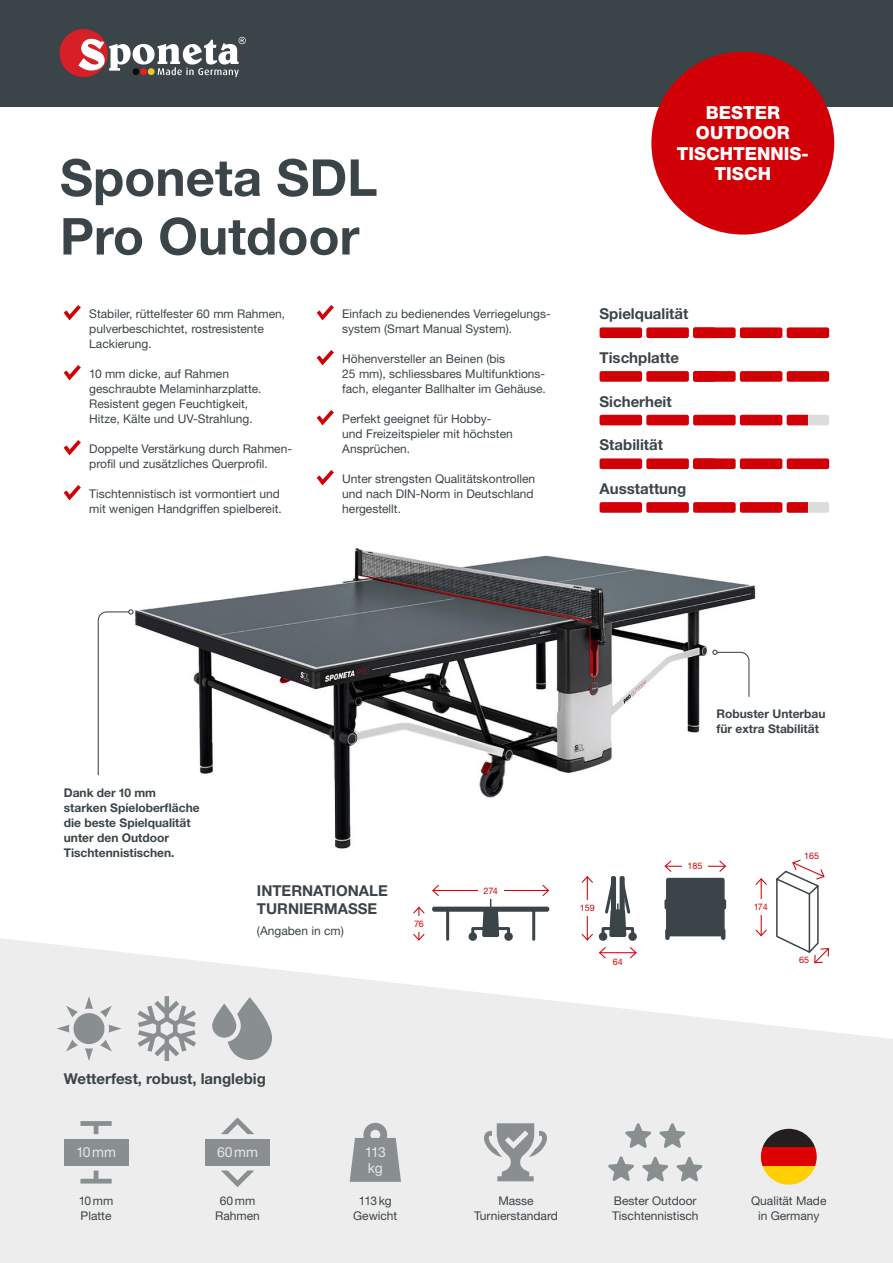
<style>
.page{position:relative;width:893px;height:1263px;background:#fff}
.page>*{position:absolute;margin:0;border:0;box-sizing:border-box;transform-origin:0 0}
.t1{font:700 51px/58.7px "Helvetica Neue LT Pro";color:#3b4448}
.t2{font:800 18px/20.2px "Helvetica Neue LT Pro";color:#fff;text-align:center}
.t3{font:700 15px/18px "Helvetica Neue LT Pro";color:#3b4448}
.t4{font:13.95px/15.8px "Helvetica Neue LT Pro";color:#e6e7e9}
.t5{font:12px/15px "Helvetica Neue LT Pro";color:#3b4448}
.t6{font:700 12px/15px "Helvetica Neue LT Pro";color:#3b4448}
.t7{font:9px "Helvetica Neue LT Pro";color:#d10007}
</style>
<div class="page">
<svg style="left:0;top:938px;width:893px;height:325px;fill:#ededed"></svg>
<img style="left:135px;top:548px;width:621px;height:318px">
<div style="left:0;top:0;width:893px;height:106px;background:#3b4448"></div>
<div style="left:60px;top:29px;width:48px;height:48px;background:#d61f26;border-radius:50%"></div>
<svg style="left:78px;top:37px;width:168px;height:40px"></svg>
<svg style="left:64px;top:305px;width:17px;height:15px"></svg>
<svg style="left:64px;top:365px;width:17px;height:15px"></svg>
<svg style="left:64px;top:440px;width:17px;height:15px"></svg>
<svg style="left:64px;top:485px;width:17px;height:15px"></svg>
<svg style="left:317px;top:305px;width:17px;height:15px"></svg>
<svg style="left:317px;top:350px;width:17px;height:15px"></svg>
<svg style="left:317px;top:410px;width:17px;height:15px"></svg>
<svg style="left:317px;top:470px;width:17px;height:15px"></svg>
<div style="left:600px;top:327px;width:42px;height:11px;background:#d10007;border-radius:2px"></div>
<div style="left:646px;top:327px;width:43px;height:11px;background:#d10007;border-radius:2px"></div>
<div style="left:740px;top:327px;width:42px;height:11px;background:#d10007;border-radius:2px"></div>
<div style="left:787px;top:327px;width:42px;height:11px;background:#d10007;border-radius:2px"></div>
<div style="left:693px;top:327px;width:43px;height:11px;background:#d10007;border-radius:2px"></div>
<svg style="left:693px;top:327px;width:21px;height:11px"></svg>
<div style="left:600px;top:371px;width:42px;height:11px;background:#d10007;border-radius:2px"></div>
<div style="left:646px;top:371px;width:43px;height:11px;background:#d10007;border-radius:2px"></div>
<div style="left:740px;top:371px;width:42px;height:11px;background:#d10007;border-radius:2px"></div>
<div style="left:787px;top:371px;width:42px;height:11px;background:#d10007;border-radius:2px"></div>
<div style="left:693px;top:371px;width:43px;height:11px;background:#d10007;border-radius:2px"></div>
<svg style="left:693px;top:371px;width:21px;height:11px"></svg>
<div style="left:600px;top:415px;width:42px;height:10px;background:#d10007;border-radius:2px"></div>
<div style="left:646px;top:415px;width:43px;height:10px;background:#d10007;border-radius:2px"></div>
<div style="left:740px;top:415px;width:42px;height:10px;background:#d10007;border-radius:2px"></div>
<div style="left:787px;top:415px;width:42px;height:10px;background:#dcdcdc;border-radius:2px"></div>
<div style="left:693px;top:415px;width:43px;height:10px;background:#d10007;border-radius:2px"></div>
<svg style="left:787px;top:415px;width:21px;height:10px"></svg>
<div style="left:600px;top:458px;width:42px;height:11px;background:#d10007;border-radius:2px"></div>
<div style="left:646px;top:458px;width:43px;height:11px;background:#d10007;border-radius:2px"></div>
<div style="left:740px;top:458px;width:42px;height:11px;background:#d10007;border-radius:2px"></div>
<div style="left:787px;top:458px;width:42px;height:11px;background:#d10007;border-radius:2px"></div>
<div style="left:693px;top:458px;width:43px;height:11px;background:#d10007;border-radius:2px"></div>
<svg style="left:693px;top:458px;width:21px;height:11px"></svg>
<div style="left:600px;top:502px;width:42px;height:11px;background:#d10007;border-radius:2px"></div>
<div style="left:646px;top:502px;width:43px;height:11px;background:#d10007;border-radius:2px"></div>
<div style="left:740px;top:502px;width:42px;height:11px;background:#d10007;border-radius:2px"></div>
<div style="left:787px;top:502px;width:42px;height:11px;background:#dcdcdc;border-radius:2px"></div>
<div style="left:693px;top:502px;width:43px;height:11px;background:#d10007;border-radius:2px"></div>
<svg style="left:787px;top:502px;width:21px;height:11px"></svg>
<svg style="left:57px;top:996px;width:64px;height:65px;background:#d1d3d3"></svg>
<svg style="left:138px;top:996px;width:58px;height:65px;background:#c5c8c9"></svg>
<svg style="left:228px;top:997px;width:44px;height:63px;background:#abafb0"></svg>
<svg style="left:212px;top:1004px;width:24px;height:34px"></svg>
<svg style="left:482px;top:1123px;width:67px;height:58px;background:#c0c3c4"></svg>
<svg style="left:80px;top:1170px;width:32px;height:13px"></svg>
<svg style="left:80px;top:1121px;width:32px;height:13px"></svg>
<div style="left:64px;top:1139px;width:64px;height:27px;background:#898f91"></div>
<svg style="left:221px;top:1170px;width:33px;height:17px"></svg>
<svg style="left:221px;top:1117px;width:33px;height:17px"></svg>
<div style="left:205px;top:1139px;width:65px;height:27px;background:#898f91"></div>
<svg style="left:350px;top:1123px;width:51px;height:59px;background:#a2a6a8"></svg>
<svg style="left:761px;top:1129px;width:56px;height:18px"></svg>
<div style="left:761px;top:1147px;width:56px;height:19px;background:#de0000"></div>
<svg style="left:761px;top:1166px;width:56px;height:18px"></svg>
<hr style="left:761px;top:879px;width:1px;height:57px;background:#d10007">
<svg style="left:755px;top:929px;width:12px;height:8px"></svg>
<svg style="left:755px;top:878px;width:12px;height:8px"></svg>
<div style="left:666px;top:878px;width:59px;height:58px;background:#3b4448;border-radius:2px"></div>
<div style="left:664px;top:899px;width:62px;height:10px;background:#3b4448;border-radius:2px"></div>
<div style="left:665px;top:930px;width:5px;height:8px;background:#3b4448"></div>
<hr style="left:665px;top:866px;width:60px;height:1px;background:#d10007">
<svg style="left:664px;top:860px;width:8px;height:12px"></svg>
<svg style="left:718px;top:860px;width:9px;height:12px"></svg>
<div style="left:683px;top:858px;width:25px;height:16px;background:#fff"></div>
<div style="left:750px;top:900px;width:23px;height:15px;background:#fff"></div>
<div style="left:432px;top:907px;width:117px;height:5px;background:#3b4448;border-radius:2px"></div>
<hr style="left:446px;top:911px;width:3px;height:28px;background:#3b4448">
<svg style="left:468px;top:932px;width:9px;height:9px"></svg>
<svg style="left:504px;top:932px;width:9px;height:9px"></svg>
<svg style="left:470px;top:899px;width:42px;height:40px"></svg>
<hr style="left:532px;top:911px;width:3px;height:28px;background:#3b4448">
<hr style="left:433px;top:890px;width:115px;height:1px;background:#d10007">
<svg style="left:432px;top:884px;width:7px;height:12px"></svg>
<svg style="left:542px;top:885px;width:8px;height:11px"></svg>
<hr style="left:418px;top:907px;width:1px;height:33px;background:#d10007">
<svg style="left:412px;top:933px;width:13px;height:8px"></svg>
<svg style="left:413px;top:906px;width:12px;height:8px"></svg>
<div style="left:478px;top:883px;width:25px;height:15px;background:#fff"></div>
<div style="left:407px;top:916px;width:24px;height:15px;background:#fff"></div>
<svg style="left:581px;top:876px;width:56px;height:83px"></svg>
<div style="left:572px;top:901px;width:31px;height:15px;background:#fff"></div>
<svg style="left:775px;top:859px;width:55px;height:105px"></svg>
<div style="left:651px;top:52px;width:183px;height:183px;background:#d10007;border-radius:50%"></div>
<svg style="left:97px;top:609px;width:37px;height:167px"></svg>
<svg style="left:625px;top:1123px;width:26px;height:25px"></svg>
<svg style="left:659px;top:1123px;width:26px;height:25px"></svg>
<svg style="left:608px;top:1156px;width:26px;height:25px"></svg>
<svg style="left:642px;top:1157px;width:26px;height:24px"></svg>
<svg style="left:677px;top:1157px;width:25px;height:24px"></svg>
<svg style="left:712px;top:650px;width:38px;height:47px"></svg>
<h1 class="t1" style="left:60px;top:147px;width:319px">Sponeta SDL<br>Pro Outdoor</h1>
<p class="t5" style="left:89px;top:305px;width:197px">Stabiler, rüttelfester 60 mm Rahmen, pulverbeschichtet, rostresistente<br>Lackierung.</p>
<p class="t5" style="left:89px;top:365px;width:174px">10 mm dicke, auf Rahmen geschraubte Melaminharzplatte.<br>Resistent gegen Feuchtigkeit,<br>Hitze, Kälte und UV-Strahlung.</p>
<p class="t5" style="left:89px;top:440px;width:204px">Doppelte Verstärkung durch Rahmen&shy;profil und zusätzliches Querprofil.</p>
<p class="t5" style="left:89px;top:485px;width:194px">Tischtennistisch ist vormontiert und mit wenigen Handgriffen spielbereit.</p>
<p class="t5" style="left:342px;top:305px;width:210px">Einfach zu bedienendes Verriegelungs&shy;system (Smart Manual System).</p>
<p class="t5" style="left:342px;top:350px;width:205px">Höhenversteller an Beinen (bis<br>25 mm), schliessbares Multifunktions&shy;fach, eleganter Ballhalter im Gehäuse.</p>
<p class="t5" style="left:342px;top:410px;width:172px">Perfekt geeignet für Hobby&shy;und Freizeitspieler mit höchsten<br>Ansprüchen.</p>
<p class="t5" style="left:342px;top:470px;width:194px">Unter strengsten Qualitätskontrollen und nach DIN-Norm in Deutschland hergestellt.</p>
<h2 class="t2" style="left:677px;top:103px;width:134px">BESTER<br>OUTDOOR<br>TISCHTENNIS-<br>TISCH</h2>
<p class="t3" style="left:600px;top:304px;width:90px">Spielqualität</p>
<p class="t3" style="left:600px;top:348px;width:81px">Tischplatte</p>
<p class="t3" style="left:600px;top:392px;width:74px">Sicherheit</p>
<p class="t3" style="left:600px;top:435px;width:65px">Stabilität</p>
<p class="t3" style="left:600px;top:479px;width:88px">Ausstattung</p>
<p class="t6" style="left:64px;top:785px;width:137px">Dank der 10 mm starken Spieloberfläche die beste Spielqualität unter den Outdoor<br>Tischtennistischen.</p>
<p class="t3" style="left:257px;top:881px;width:132px">INTERNATIONALE<br>TURNIERMASSE</p>
<p class="t5" style="left:257px;top:923px;width:88px">(Angaben in cm)</p>
<p class="t7" style="left:414px;top:918px;width:11px">76</p>
<p class="t3" style="left:64px;top:1070px;width:204px">Wetterfest, robust, langlebig</p>
<p class="t4" style="left:76px;top:1144px;width:42px">10mm</p>
<p class="t4" style="left:217px;top:1144px;width:43px">60mm</p>
<p class="t4" style="left:365px;top:1144px;width:23px">113 kg</p>
<p class="t7" style="left:484px;top:885px;width:16px">274</p>
<p class="t7" style="left:580px;top:902px;width:17px">159</p>
<p class="t7" style="left:613px;top:956px;width:12px">64</p>
<p class="t6" style="left:716px;top:706px;width:111px">Robuster Unterbau für extra Stabilität</p>
<p class="t7" style="left:687px;top:860px;width:17px">185</p>
<p class="t7" style="left:754px;top:901px;width:15px">174</p>
<p class="t7" style="left:804px;top:850px;width:17px">165</p>
<p class="t7" style="left:799px;top:955px;width:12px">65</p>
<p class="t5" style="left:79px;top:1193px;width:36px">10mm<br>Platte</p>
<p class="t5" style="left:215px;top:1193px;width:46px;text-align:center">60mm<br>Rahmen</p>
<p class="t5" style="left:353px;top:1193px;width:46px;text-align:center">113kg<br>Gewicht</p>
<p class="t5" style="left:474px;top:1193px;width:85px;text-align:center">Masse<br>Turnierstandard</p>
<p class="t5" style="left:612px;top:1193px;width:88px">Bester Outdoor<br>Tischtennistisch</p>
<p class="t5" style="left:751px;top:1193px;width:77px;text-align:center">Qualität Made in Germany</p>
</div>
